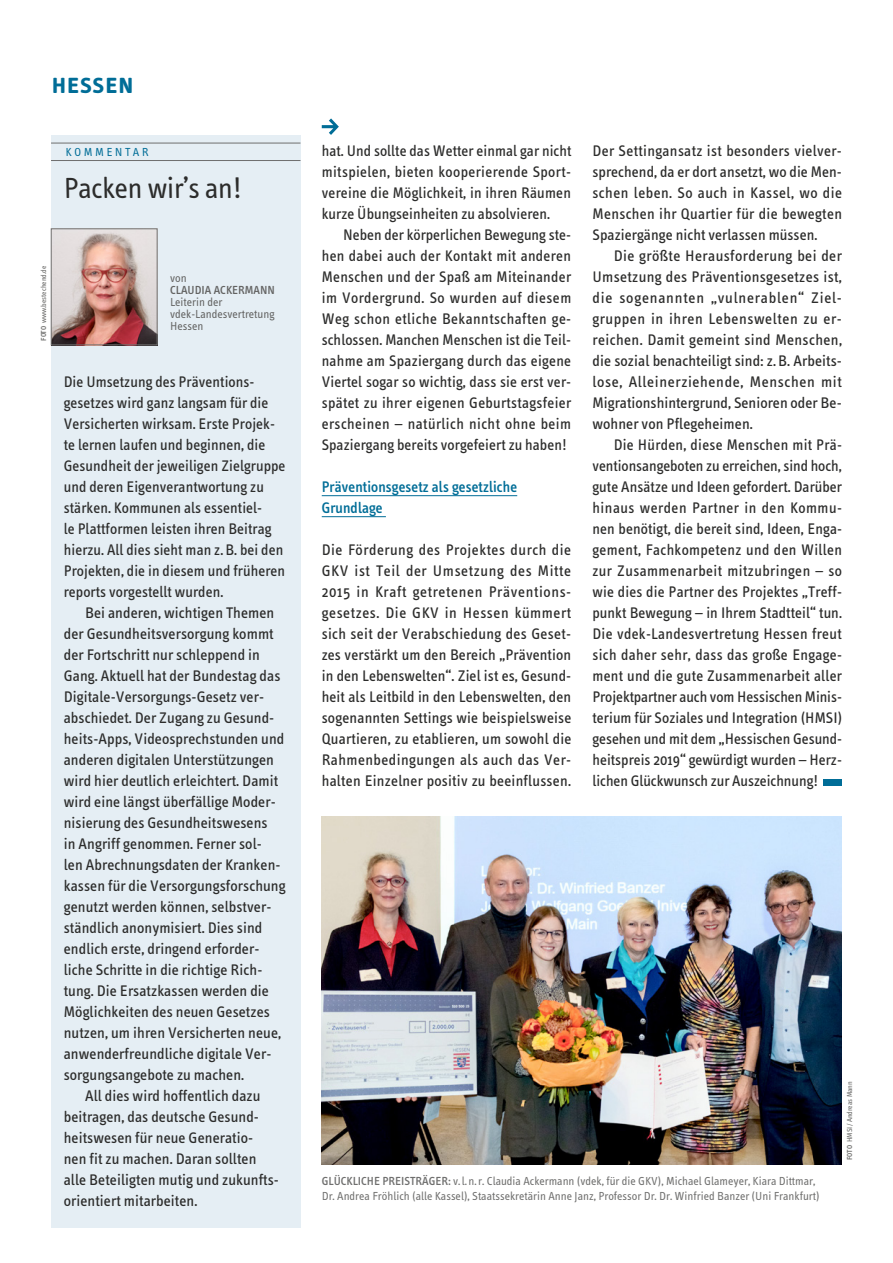
<style>
.page{position:relative;width:893px;height:1263px;background:#fff}
.page>*{position:absolute;margin:0;border:0;box-sizing:border-box;transform-origin:0 0}
._3_Rubrik_X_Head_Rubrik_UA{font:30px "Info Text";color:#2c2c2b}
.t1{font:30px "Info Text Semi Bold Caps";color:#006d97}
._1_Artikel_Copy_Artikel_Einzug_UA{font:15.75px/21px "Info Text";color:#2c2c2b;text-align:justify}
._3_Rubrik_X_Copy_Rubrik_Einzug_UA{font:15.75px/21px "Info Text";letter-spacing:.005em;color:#2c2c2b}
._1_Artikel_Copy_Artikel_UA{font:15.75px/21px "Info Text";letter-spacing:.015em;color:#2c2c2b;text-align:justify}
._3_Rubrik_X_Copy_Rubrik_UA{font:15.75px/21px "Info Text";letter-spacing:.005em;color:#2c2c2b}
._1_Artikel_X_--_Zwischenüberschrift_UA{font:500 15.75px/21px "Info Text";color:#006d97}
.t2{font:12px/14.4px "Info Text";color:#6f6f6e}
.t3{font:12px/12px "Info Text";color:#636362}
._3_Rubrik_X_Head_Rubrik_UA-2{font:12px "Info OT Text";color:#006d97}
.t4{font:7.5px "Info Text";color:#6f6f6e}
.s1{font-weight:600}
.s2{font-weight:500}
</style>
<div class="page">
<div style="left:823px;top:779px;width:19px;height:7px;background:#006d97"></div>
<svg style="left:322px;top:118px;width:17px;height:17px"></svg>
<hr style="left:322px;top:495px;width:195px;height:1px;background:#006d97">
<hr style="left:322px;top:516px;width:64px;height:1px;background:#006d97">
<div style="left:51px;top:135px;width:249px;height:1092px;background:#e5eef4"></div>
<img style="left:322px;top:816px;width:520px;height:348px">
<img style="left:53px;top:231px;width:102px;height:112px">
<div style="left:51px;top:229px;width:106px;height:116px;border:1px solid #6f6f6e"></div>
<hr style="left:51px;top:143px;width:249px;height:1px;background:#6f6f6e">
<hr style="left:51px;top:160px;width:249px;height:1px;background:#6f6f6e">
<h1 class="t1" style="left:51px;top:66px;width:85px">hessen</h1>
<h2 class="_3_Rubrik_X_Head_Rubrik_UA-2" style="left:66px;top:145px;width:85px">KOMMENTAR</h2>
<h2 class="_3_Rubrik_X_Head_Rubrik_UA" style="left:64px;top:171px;width:181px">Packen wir’s an!</h2>
<p class="t4" style="left:39px;top:341px;width:77px;rotate:-90deg"><span class="s1">FOTO</span> www.bestechend.de</p>
<p class="t3" style="left:170px;top:272px;width:106px">von<br><span class="s2">CLAUDIA ACKERMANN<br></span>Leiterin der vdek-Landesvertretung<br>Hessen</p>
<p class="_3_Rubrik_X_Copy_Rubrik_UA" style="left:64px;top:371px;width:223px">Die Umsetzung des Präventions&shy;gesetzes wird ganz langsam für die Versicherten wirksam. Erste Projek&shy;te lernen laufen und beginnen, die Gesundheit der jeweiligen Zielgruppe und deren Eigenverantwortung zu stärken. Kommunen als essentiel-<br>le Plattformen leisten ihren Beitrag hierzu. All dies sieht man z.B. bei den Projekten, die in diesem und früheren reports vorgestellt wurden.</p>
<p class="_3_Rubrik_X_Copy_Rubrik_Einzug_UA" style="left:64px;top:602px;width:223px;text-indent:21px">Bei anderen, wichtigen Themen der Gesundheitsversorgung kommt der Fortschritt nur schleppend in Gang. Aktuell hat der Bundestag das Digitale-Versorgungs-Gesetz ver&shy;abschiedet. Der Zugang zu Gesund&shy;heits-Apps, Videosprechstunden und anderen digitalen Unterstützungen wird hier deutlich erleichtert. Damit wird eine längst überfällige Moder&shy;nisierung des Gesundheitswesens<br>in Angriff genommen. Ferner sol-<br>len Abrechnungsdaten der Kranken&shy;kassen für die Versorgungsforschung genutzt werden können, selbstver&shy;ständlich anonymisiert. Dies sind endlich erste, dringend erforder&shy;liche Schritte in die richtige Rich&shy;tung. Die Ersatzkassen werden die Möglichkeiten des neuen Gesetzes nutzen, um ihren Versicherten neue, anwenderfreundliche digitale Ver&shy;sorgungsangebote zu machen.</p>
<p class="_3_Rubrik_X_Copy_Rubrik_Einzug_UA" style="left:64px;top:1085px;width:217px;text-indent:21px">All dies wird hoffentlich dazu beitragen, das deutsche Gesund&shy;heitswesen für neue Generatio&shy;nen fit zu machen. Daran sollten alle Beteiligten mutig und zukunfts&shy;orientiert mitarbeiten.</p>
<p class="_1_Artikel_Copy_Artikel_UA" style="left:322px;top:140px;width:251px">hat. Und sollte das Wetter einmal gar nicht mitspielen, bieten kooperierende Sport&shy;vereine die Möglichkeit, in ihren Räumen kurze Übungseinheiten zu absolvieren.</p>
<p class="_1_Artikel_Copy_Artikel_Einzug_UA" style="left:322px;top:224px;width:251px;text-indent:21px">Neben der körperlichen Bewegung ste&shy;hen dabei auch der Kontakt mit anderen Menschen und der Spaß am Miteinander im Vordergrund. So wurden auf diesem Weg schon etliche Bekanntschaften ge&shy;schlossen. Manchen Menschen ist die Teil&shy;nahme am Spaziergang durch das eigene Viertel sogar so wichtig, dass sie erst ver&shy;spätet zu ihrer eigenen Geburtstagsfeier erscheinen – natürlich nicht ohne beim Spaziergang bereits vorgefeiert zu haben!</p>
<h3 class="_1_Artikel_X_--_Zwischenüberschrift_UA" style="left:322px;top:476px;width:197px">Präventionsgesetz als gesetzliche<br>Grundlage</h3>
<p class="_1_Artikel_Copy_Artikel_UA" style="left:322px;top:539px;width:251px">Die Förderung des Projektes durch die GKV ist Teil der Umsetzung des Mitte 2015 in Kraft getretenen Präventions&shy;gesetzes. Die GKV in Hessen kümmert sich seit der Verabschiedung des Geset&shy;zes verstärkt um den Bereich „Prävention in den Lebenswelten“. Ziel ist es, Gesund&shy;heit als Leitbild in den Lebenswelten, den sogenannten Settings wie beispielsweise Quartieren, zu etablieren, um sowohl die Rahmenbedingungen als auch das Ver&shy;halten Einzelner positiv zu beeinflussen.</p>
<p class="_1_Artikel_Copy_Artikel_UA" style="left:592px;top:140px;width:251px">Der Settingansatz ist besonders vielver&shy;sprechend, da er dort ansetzt, wo die Men&shy;schen leben. So auch in Kassel, wo die Menschen ihr Quartier für die bewegten Spaziergänge nicht verlassen müssen.</p>
<p class="_1_Artikel_Copy_Artikel_Einzug_UA" style="left:592px;top:245px;width:251px;text-indent:21px">Die größte Herausforderung bei der Umsetzung des Präventionsgesetzes ist, die sogenannten „vulnerablen“ Ziel&shy;gruppen in ihren Lebenswelten zu er&shy;reichen. Damit gemeint sind Menschen, die sozial benachteiligt sind: z.B. Arbeits&shy;lose, Alleinerziehende, Menschen mit Migrationshintergrund, Senioren oder Be&shy;wohner von Pflegeheimen.</p>
<p class="_1_Artikel_Copy_Artikel_Einzug_UA" style="left:592px;top:434px;width:251px;text-indent:21px">Die Hürden, diese Menschen mit Prä&shy;ventionsangeboten zu erreichen, sind hoch, gute Ansätze und Ideen gefordert. Darüber hinaus werden Partner in den Kommu&shy;nen benötigt, die bereit sind, Ideen, Enga&shy;gement, Fachkompetenz und den Willen zur Zusammenarbeit mitzubringen – so wie dies die Partner des Projektes „Treff&shy;punkt Bewegung – in Ihrem Stadtteil“ tun.<br>Die vdek-Landesvertretung Hessen freut sich daher sehr, dass das große Engage&shy;ment und die gute Zusammenarbeit aller Projektpartner auch vom Hessischen Minis&shy;terium für Soziales und Integration (HMSI) gesehen und mit dem „Hessischen Gesund&shy;heitspreis 2019“ gewürdigt wurden – Herz&shy;lichen Glückwunsch zur Auszeichnung!</p>
<p class="t4" style="left:845px;top:1160px;width:80px;rotate:-90deg"><span class="s1">FOTO</span> HMSI/Andreas Mann</p>
<p class="t2" style="left:322px;top:1174px;width:499px"><span class="s2">GLÜCKLICHE PREISTRÄGER:</span> v.l. n.r. Claudia Ackermann (vdek, für die GKV), Michael Glameyer, Kiara Dittmar,<br>Dr. Andrea Fröhlich (alle Kassel), Staatssekretärin Anne Janz, Professor Dr. Dr. Winfried Banzer (Uni Frankfurt)</p>
</div>
